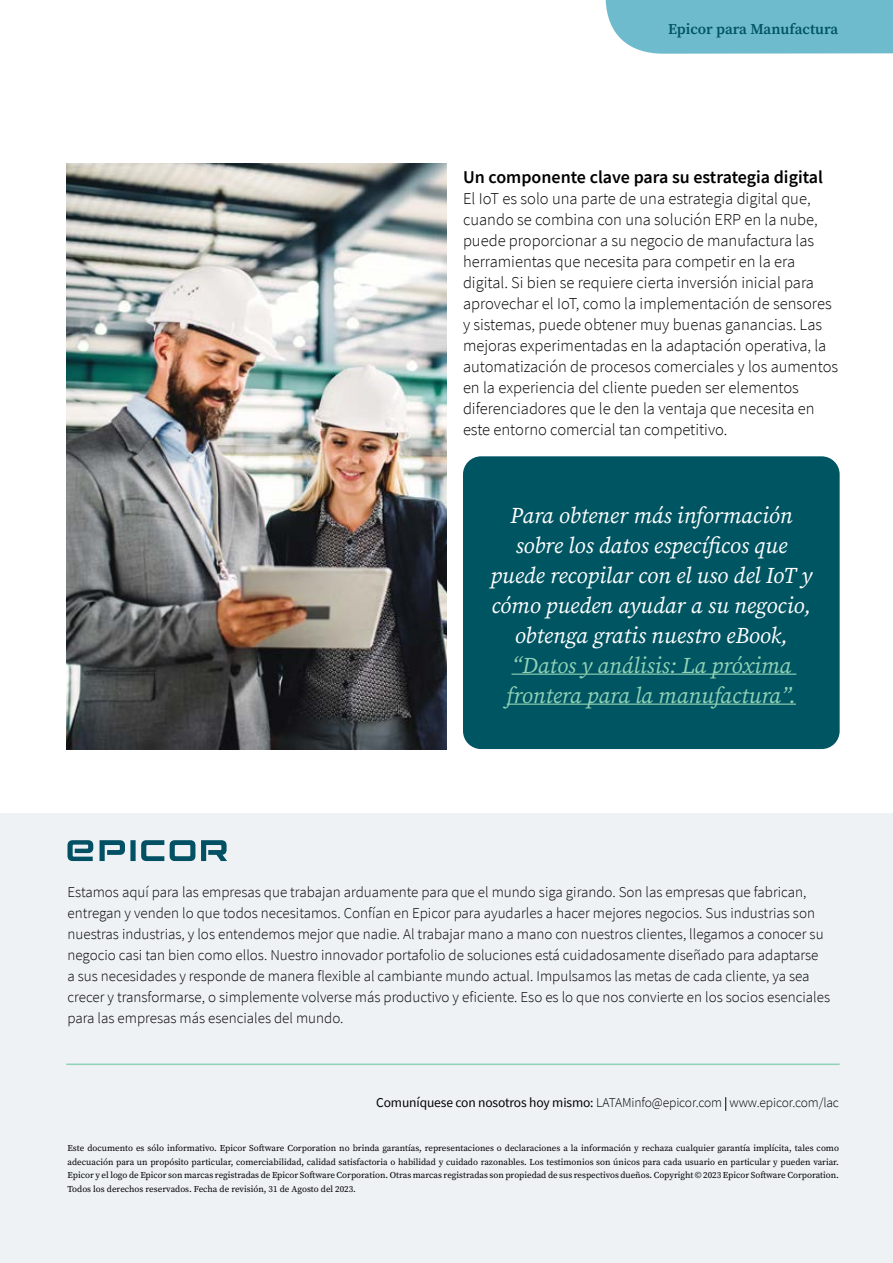
<style>
.page{position:relative;width:893px;height:1263px;background:#fff}
.page>*{position:absolute;margin:0;border:0;box-sizing:border-box;transform-origin:0 0}
.Final_Quote{font:italic 22.5px/30px "Source Serif Pro";color:#fff;text-align:center}
.t1{font:600 18px "Source Sans Pro";color:#000}
.Body_Copy{font:300 16.5px/21px "Source Sans Pro";color:#000}
.About_Epicor_Copy{font:300 15px/21px "Source Sans Pro";color:#000}
.t2{font:600 15px "Source Serif Pro";letter-spacing:-.005em;color:#005563}
.Contact_Us_T{font:300 13.5px "Source Sans Pro";letter-spacing:-.01em;color:#000101}
.Dsiclaimer__1{font:9px/13.5px "Source Serif Pro";color:#000;text-align:justify}
.s1{color:#90d2b5}
.s2{font-weight:400;color:#000}
</style>
<div class="page">
<div style="left:606px;top:0;width:287px;height:54px;background:#6ebbcd"></div>
<img style="left:66px;top:164px;width:380px;height:585px">
<div style="left:463px;top:456px;width:377px;height:293px;background:#005563;border-radius:18px"></div>
<hr style="left:511px;top:674px;width:285px;height:1px;background:#90d2b5">
<hr style="left:507px;top:704px;width:289px;height:1px;background:#90d2b5">
<div style="left:0;top:813px;width:893px;height:450px;background:#eef2f5"></div>
<hr style="left:66px;top:1063px;width:774px;height:2px;background:#90d2b5">
<svg style="left:68px;top:840px;width:159px;height:21px"></svg>
<svg style="left:725px;top:1097px;width:1px;height:14px"></svg>
<p class="t2" style="left:668px;top:19px;width:171px">Epicor para Manufactura</p>
<h3 class="t1" style="left:463px;top:165px;width:362px">Un componente clave para su estrategia digital</h3>
<p class="Body_Copy" style="left:463px;top:188px;width:377px">El IoT es solo una parte de una estrategia digital que, cuando se combina con una solución ERP en la nube, puede proporcionar a su negocio de manufactura las herramientas que necesita para competir en la era digital. Si bien se requiere cierta inversión inicial para aprovechar el IoT, como la implementación de sensores y sistemas, puede obtener muy buenas ganancias. Las mejoras experimentadas en la adaptación operativa, la automatización de procesos comerciales y los aumentos en la experiencia del cliente pueden ser elementos diferenciadores que le den la ventaja que necesita en este entorno comercial tan competitivo.</p>
<p class="Final_Quote" style="left:490px;top:500px;width:323px">Para obtener más información sobre los datos específicos que puede recopilar con el uso del IoT y cómo pueden ayudar a su negocio, obtenga gratis nuestro eBook, <span class="s1">“Datos y análisis: La próxima frontera para la manufactura”.</span></p>
<p class="About_Epicor_Copy" style="left:68px;top:882px;width:764px">Estamos aquí para las empresas que trabajan arduamente para que el mundo siga girando. Son las empresas que fabrican, entregan y venden lo que todos necesitamos. Confían en Epicor para ayudarles a hacer mejores negocios. Sus industrias son nuestras industrias, y los entendemos mejor que nadie. Al trabajar mano a mano con nuestros clientes, llegamos a conocer su negocio casi tan bien como ellos. Nuestro innovador portafolio de soluciones está cuidadosamente diseñado para adaptarse<br>a sus necesidades y responde de manera flexible al cambiante mundo actual. Impulsamos las metas de cada cliente, ya sea crecer y transformarse, o simplemente volverse más productivo y eficiente. Eso es lo que nos convierte en los socios esenciales para las empresas más esenciales del mundo.</p>
<p class="Contact_Us_T" style="left:376px;top:1094px;width:464px"><span class="s2">Comuníquese con nosotros hoy mismo:</span> LATAMinfo@epicor.com www.epicor.com/lac</p>
<p class="Dsiclaimer__1" style="left:68px;top:1141px;width:773px">Este documento es sólo informativo. Epicor Software Corporation no brinda garantías, representaciones o declaraciones a la información y rechaza cualquier garantía implícita, tales como adecuación para un propósito particular, comerciabilidad, calidad satisfactoria o habilidad y cuidado razonables. Los testimonios son únicos para cada usuario en particular y pueden variar.<br>Epicor y el logo de Epicor son marcas registradas de Epicor Software Corporation. Otras marcas registradas son propiedad de sus respectivos dueños. Copyright © 2023 Epicor Software Corporation.<br>Todos los derechos reservados. Fecha de revisión, 31 de Agosto del 2023.</p>
</div>
